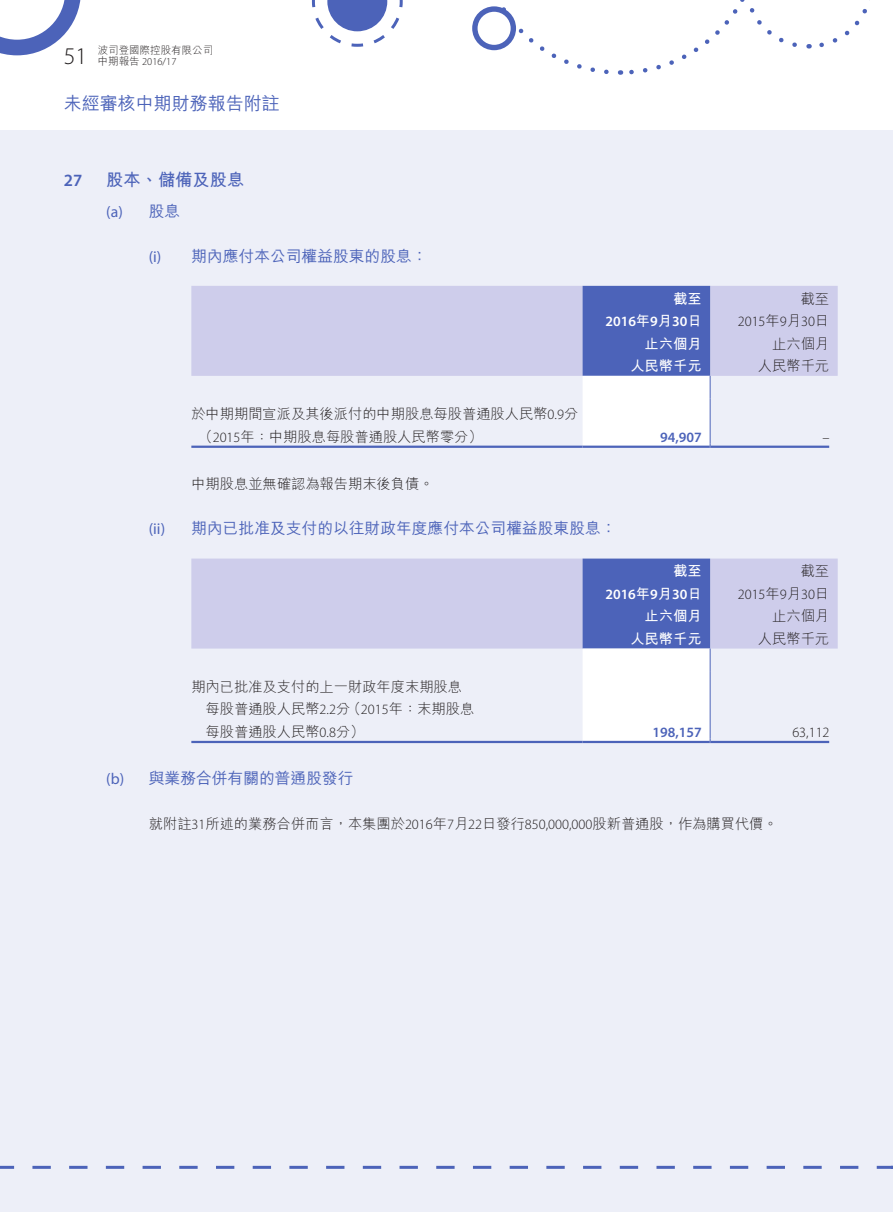
<style>
.page{position:relative;width:893px;height:1212px;background:#fff}
.page>*{position:absolute;margin:0;border:0;box-sizing:border-box;transform-origin:0 0}
.t1{font:300 24px "Myriad Pro";color:#231f20}
.t2{font:500 18px "M Hei HK";color:#4c63b9}
.t3{font:700 17.25px "M Hei HK";color:#4c63b9}
.t4{font:600 17.25px "Myriad Pro";color:#4c63b9}
.t5{font:500 15.75px "M Hei HK";color:#4c63b9}
.t6{font:15.75px "Myriad Pro";color:#4c63b9}
.t7{font:300 14.25px/22.5px "M Hei HK";color:#231f20;text-align:right}
.t8{font:300 14.25px "Myriad Pro";color:#231f20}
.t9{font:700 14.25px "M Hei HK";color:#fff}
.t10{font:600 14.25px "Myriad Pro";color:#fff}
.t11{font:600 14.25px "Myriad Pro";color:#4c63b9}
.t12{font:300 10.5px "Myriad Pro";color:#231f20}
.t13{font:300 10.5px "M Hei HK";color:#231f20}
.s1{font-family:"M Hei HK"}
.s2{font-family:"M Hei HK";font-weight:700}
.s3{font-family:"Myriad Pro"}
</style>
<div class="page">
<div style="left:0;top:130px;width:893px;height:1082px;background:#edeff8"></div>
<svg style="left:0;top:1166px;width:893px;height:3px"></svg>
<svg style="left:311px;top:0;width:92px;height:47px"></svg>
<svg style="left:620px;top:0;width:177px;height:75px"></svg>
<svg style="left:809px;top:0;width:61px;height:49px"></svg>
<svg style="left:0;top:0;width:81px;height:55px"></svg>
<svg style="left:472px;top:6px;width:137px;height:68px"></svg>
<div style="left:191px;top:286px;width:647px;height:90px;background:#cecdeb"></div>
<svg style="left:583px;top:286px;width:128px;height:160px;background:#9aa7d7"></svg>
<hr style="left:710px;top:398px;width:1px;height:45px;background:#4c63b9">
<hr style="left:191px;top:446px;width:392px;height:2px;background:#4c63b9">
<hr style="left:583px;top:446px;width:127px;height:2px;background:#4c63b9">
<hr style="left:710px;top:446px;width:119px;height:2px;background:#4c63b9">
<div style="left:191px;top:558px;width:647px;height:90px;background:#cecdeb"></div>
<svg style="left:583px;top:558px;width:128px;height:183px;background:#a6b2dc"></svg>
<hr style="left:710px;top:671px;width:1px;height:67px;background:#4c63b9">
<hr style="left:191px;top:741px;width:392px;height:2px;background:#4c63b9">
<hr style="left:583px;top:741px;width:127px;height:2px;background:#4c63b9">
<hr style="left:710px;top:741px;width:119px;height:2px;background:#4c63b9">
<h1 class="t1" style="left:64px;top:43px;width:25px">51</h1>
<p class="t13" style="left:98px;top:43px;width:117px">波司登國際控股有限公司</p>
<p class="t2" style="left:64px;top:90px;width:217px">未經審核中期財務報告附註</p>
<p class="t12" style="left:98px;top:55px;width:80px"><span class="s1">中期報告</span> 2016/17</p>
<p class="t4" style="left:64px;top:169px;width:20px">27</p>
<p class="t3" style="left:106px;top:167px;width:139px">股本、儲備及股息</p>
<p class="t6" style="left:106px;top:201px;width:18px">a( )</p>
<p class="t6" style="left:106px;top:769px;width:19px">b( )</p>
<p class="t5" style="left:149px;top:199px;width:33px">股息</p>
<p class="t6" style="left:149px;top:246px;width:14px">) i(</p>
<p class="t5" style="left:191px;top:244px;width:238px">期內應付本公司權益股東的股息：</p>
<p class="t9" style="left:673px;top:288px;width:30px">截至</p>
<p class="t10" style="left:605px;top:312px;width:98px">2016<span class="s2">年月</span>9 30<span class="s2">日</span></p>
<p class="t9" style="left:645px;top:333px;width:58px">止六個月</p>
<p class="t9" style="left:630px;top:355px;width:73px">人民幣千元</p>
<p class="t6" style="left:149px;top:519px;width:18px">i i( )</p>
<p class="t7" style="left:191px;top:402px;width:388px">於中期期間宣派及其後派付的中期股息每股普通股人民幣<span class="s3">0.9</span>分</p>
<p class="t7" style="left:198px;top:424px;width:286px">（<span class="s3">2015</span>年：中期股息每股普通股人民幣零分(</p>
<p class="t7" style="left:191px;top:472px;width:244px">中期股息並無確認為報告期末後負債。</p>
<p class="t5" style="left:191px;top:517px;width:427px">期內已批准及支付的以往財政年度應付本公司權益股東股息：</p>
<p class="t11" style="left:660px;top:428px;width:43px">94,907</p>
<p class="t9" style="left:673px;top:561px;width:30px">截至</p>
<p class="t10" style="left:605px;top:585px;width:98px">2016<span class="s2">年月</span>9 30<span class="s2">日</span></p>
<p class="t9" style="left:645px;top:606px;width:58px">止六個月</p>
<p class="t9" style="left:630px;top:628px;width:73px">人民幣千元</p>
<p class="t7" style="left:347px;top:675px;width:129px;text-align:left;text-indent:-155px">期內已批准及支付的上一財政年度末期股息（<span class="s3">2015</span>年：末期股息</p>
<p class="t7" style="left:206px;top:697px;width:146px">每股普通股人民幣<span class="s3">2.2</span>分</p>
<p class="t7" style="left:206px;top:720px;width:160px">每股普通股人民幣<span class="s3">0.8</span>分(</p>
<p class="t5" style="left:149px;top:767px;width:206px">與業務合併有關的普通股發行</p>
<p class="t11" style="left:652px;top:723px;width:51px">198,157</p>
<p class="t7" style="left:801px;top:286px;width:30px">截至</p>
<p class="t8" style="left:738px;top:313px;width:93px">2015<span class="s1">年月</span>9 30<span class="s1">日</span></p>
<p class="t7" style="left:758px;top:331px;width:73px">止六個月人民幣千元</p>
<p class="t8" style="left:822px;top:429px;width:9px">–</p>
<p class="t7" style="left:801px;top:559px;width:30px">截至</p>
<p class="t8" style="left:738px;top:586px;width:93px">2015<span class="s1">年月</span>9 30<span class="s1">日</span></p>
<p class="t7" style="left:758px;top:604px;width:73px">止六個月人民幣千元</p>
<p class="t8" style="left:792px;top:724px;width:39px">63,112</p>
<p class="t7" style="left:149px;top:812px;width:630px">就附註<span class="s3">31</span>所述的業務合併而言，本集團於<span class="s3">2016</span>年月<span class="s3">7 22</span>日發行<span class="s3">850,000,000</span>股新普通股，作為購買代價。</p>
</div>
